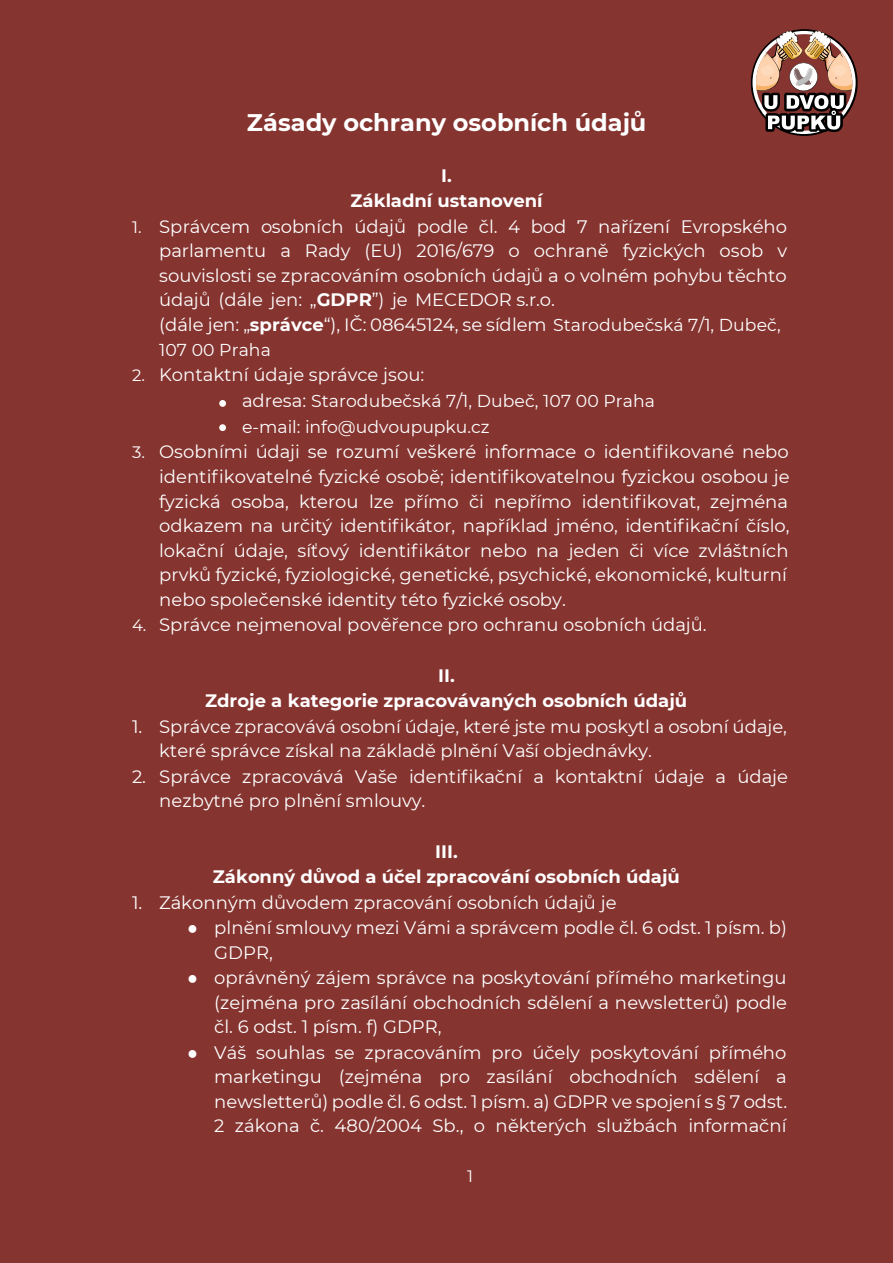
<style>
.page{position:relative;width:893px;height:1263px;background:#853430}
.page>*{position:absolute;margin:0;border:0;box-sizing:border-box;transform-origin:0 0}
.t1{font:700 24px "Montserrat";color:#fff}
.t2{font:18px/24.6px "Montserrat";color:#fff}
.t3{font:700 18px/25.5px "Montserrat";color:#fff;text-align:center}
.t4{font:17.25px/25.5px "Montserrat";letter-spacing:.005em;color:#fff}
.t5{font:16.5px "Montserrat";color:#fff}
.s1{font-size:16.5px}
.s2{font-weight:700}
.s3{font-size:17.25px}
.s4{font-size:18px}
.s5{font-family:"Calibri"}
</style>
<div class="page">
<div style="left:219px;top:400px;width:7px;height:7px;background:#fff;border-radius:50%"></div>
<div style="left:219px;top:424px;width:7px;height:7px;background:#fff;border-radius:50%"></div>
<svg style="left:751px;top:29px;width:107px;height:107px"></svg>
<h1 class="t1" style="left:247px;top:105px;width:401px">Zásady ochrany osobních údajů</h1>
<p class="t3" style="left:350px;top:162px;width:194px">I.<br>Základní ustanovení</p>
<p class="t2" style="left:159px;top:213px;width:630px;text-indent:-27px"><span class="s1">1.</span> Správcem osobních údajů podle čl. 4 bod 7 nařízení Evropského parlamentu a Rady (EU) 2016/679 o ochraně fyzických osob v souvislosti se zpracováním osobních údajů a o volném pohybu těchto údajů (dále jen: „<span class="s2">GDPR</span>”) je MECEDOR s.r.o.<br>(dále jen: „<span class="s2">správce</span>“), IČ: 08645124, se sídlem <span class="s3">Starodubečská 7/1, Dubeč,</span></p>
<p class="t4" style="left:159px;top:336px;width:113px">107 00 Praha</p>
<p class="t2" style="left:132px;top:362px;width:294px"><span class="s1">2.</span> Kontaktní údaje správce jsou:</p>
<p class="t4" style="left:242px;top:388px;width:414px"><span class="s4">adresa:</span> Starodubečská 7/1, Dubeč, 107 00 Praha e-mail: info@udvoupupku.cz</p>
<p class="t2" style="left:159px;top:439px;width:632px;text-indent:-27px"><span class="s1">3.</span> Osobními údaji se rozumí veškeré informace o identifikované nebo identifikovatelné fyzické osobě; identifikovatelnou fyzickou osobou je fyzická osoba, kterou lze přímo či nepřímo identifikovat, zejména odkazem na určitý identifikátor, například jméno, identifikační číslo, lokační údaje, síťový identifikátor nebo na jeden či více zvláštních prvků fyzické, fyziologické, genetické, psychické, ekonomické, kulturní nebo společenské identity této fyzické osoby.</p>
<p class="t2" style="left:132px;top:612px;width:576px"><span class="s1">4.</span> Správce nejmenoval pověřence pro ochranu osobních údajů.</p>
<p class="t3" style="left:205px;top:662px;width:484px">II.<br>Zdroje a kategorie zpracovávaných osobních údajů</p>
<p class="t2" style="left:159px;top:713px;width:629px;text-indent:-27px">1. Správce zpracovává osobní údaje, které jste mu poskytl a osobní údaje, které správce získal na základě plnění Vaší objednávky.</p>
<p class="t2" style="left:159px;top:764px;width:630px;text-indent:-27px">2. Správce zpracovává Vaše identifikační a kontaktní údaje a údaje nezbytné pro plnění smlouvy.</p>
<p class="t3" style="left:213px;top:838px;width:469px">III.<br>Zákonný důvod a účel zpracování osobních údajů</p>
<p class="t2" style="left:132px;top:889px;width:486px">1. Zákonným důvodem zpracování osobních údajů je</p>
<p class="t2" style="left:214px;top:915px;width:574px;text-indent:-27px"><span class="s5">●</span> plnění smlouvy mezi Vámi a správcem podle čl. 6 odst. 1 písm. b)<br>GDPR,</p>
<p class="t2" style="left:214px;top:965px;width:574px;text-align:justify;text-indent:-27px"><span class="s5">●</span> oprávněný zájem správce na poskytování přímého marketingu (zejména pro zasílání obchodních sdělení a newsletterů) podle čl. 6 odst. 1 písm. f) GDPR,</p>
<p class="t2" style="left:214px;top:1039px;width:574px;text-align:justify;text-indent:-27px"><span class="s5">●</span> Váš souhlas se zpracováním pro účely poskytování přímého marketingu (zejména pro zasílání obchodních sdělení a newsletterů) podle čl. 6 odst. 1 písm. a) GDPR ve spojení s § 7 odst.<br>2 zákona č. 480/2004 Sb., o některých službách informační</p>
<p class="t5" style="left:467px;top:1164px;width:7px">1</p>
</div>
